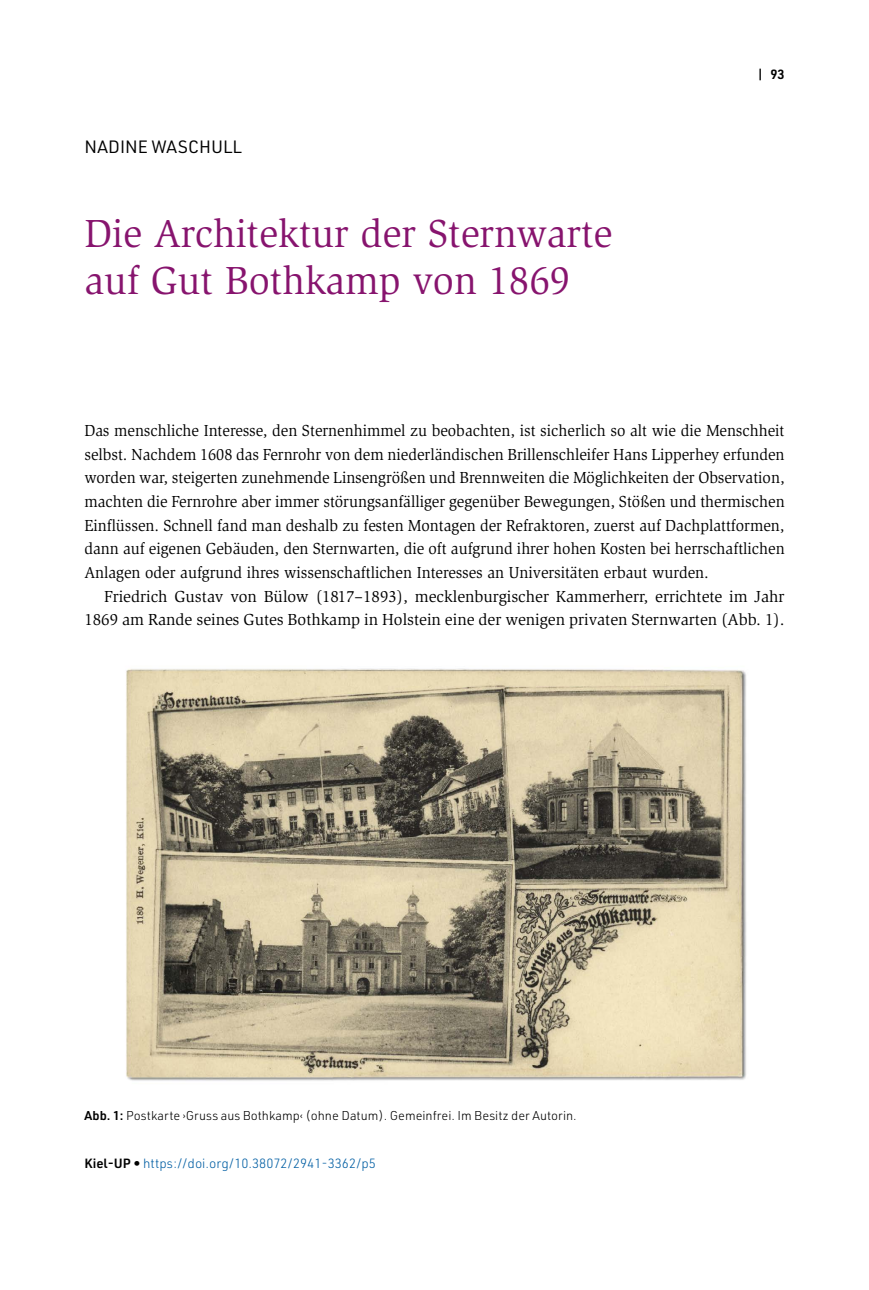
<style>
.page{position:relative;width:869px;height:1290px;background:#fff}
.page>*{position:absolute;margin:0;border:0;box-sizing:border-box;transform-origin:0 0}
.t1{font:40.25px/47.2px "Slimbach Std";color:#87146e}
.t2{font:17.5px "URWDIN";color:#000}
.t3{font:16.45px/23.6px "Slimbach Std";color:#000;text-align:justify;scale:.95 1}
.t4{font:16.45px/23.6px "Slimbach Std";color:#000;text-align:right}
.t5{font:300 13.12px "URWDIN";color:#005ea3}
.t6{font:600 13.12px "URWDIN";color:#000}
.t7{font:300 12.6px "URWDIN";color:#000}
.s1{font-weight:600}
.s2{font-weight:600;color:#000}
</style>
<div class="page">
<img style="left:126px;top:668px;width:621px;height:413px">
<p class="t2" style="left:84px;top:135px;width:159px">NADINE WASCHULL</p>
<h1 class="t1" style="left:84px;top:210px;width:529px">Die Architektur der Sternwarte auf Gut Bothkamp von 1869</h1>
<p class="t6" style="left:756px;top:65px;width:29px">| 93</p>
<p class="t3" style="left:84px;top:419px;width:738px">Das menschliche Interesse, den Sternenhimmel zu beobachten, ist sicherlich so alt wie die Menschheit selbst. Nachdem 1608 das Fernrohr von dem niederländischen Brillenschleifer Hans Lipperhey erfunden worden war, steigerten zunehmende Linsengrößen und Brennweiten die Möglichkeiten der Observation, machten die Fernrohre aber immer störungsanfälliger gegenüber Bewegungen, Stößen und thermischen Einflüssen. Schnell fand man deshalb zu festen Montagen der Refraktoren, zuerst auf Dachplattformen, dann auf eigenen Gebäuden, den Sternwarten, die oft aufgrund ihrer hohen Kosten bei herrschaftlichen Anlagen oder aufgrund ihres wissenschaftlichen Interesses an Universitäten erbaut wurden.</p>
<p class="t4" style="left:84px;top:584px;width:701px">Friedrich Gustav von Bülow (1817–1893), mecklenburgischer Kammerherr, errichtete im Jahr<br>1869 am Rande seines Gutes Bothkamp in Holstein eine der wenigen privaten Sternwarten (Abb. 1).</p>
<p class="t7" style="left:84px;top:1107px;width:493px"><span class="s1">Abb. 1:</span> Postkarte ›Gruss aus Bothkamp‹ (ohne Datum). Gemeinfrei. Im Besitz der Autorin.</p>
<p class="t5" style="left:84px;top:1154px;width:293px"><span class="s2">Kiel-UP •</span> https://doi.org/10.38072/2941-3362/p5</p>
</div>
